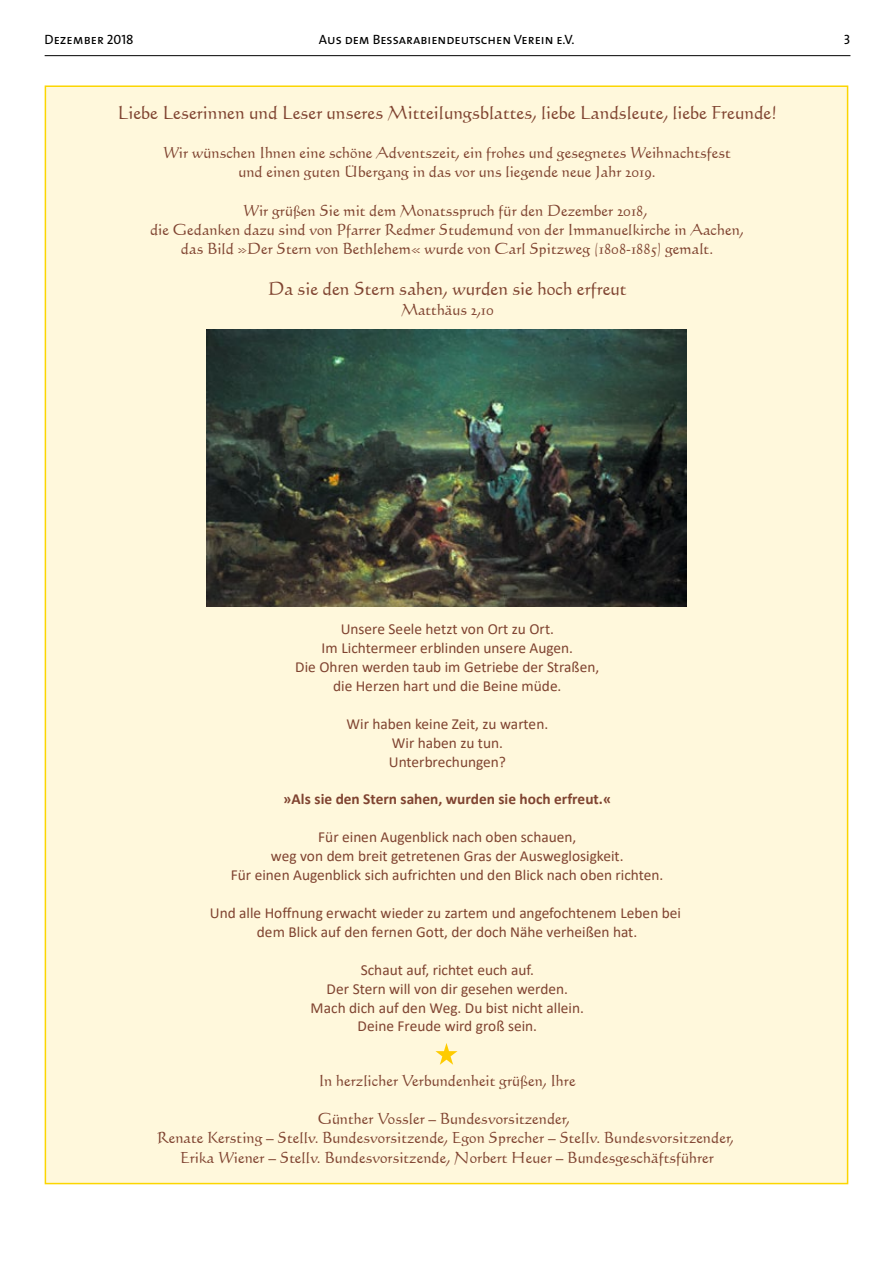
<style>
.page{position:relative;width:893px;height:1263px;background:#fff}
.page>*{position:absolute;margin:0;border:0;box-sizing:border-box;transform-origin:0 0}
.t1{font:18.15px "Calligraphic 421 BT Roman B";color:#7f4330}
.t2{font:15.3px/18.9px "Calibri";color:#7f4330;text-align:center}
.t3{font:15.3px/19.2px "Calligraphic 421 BT Roman B";color:#7f4330;text-align:center}
.t4{font:700 15.3px "Calibri";color:#7f4330}
.t5{font:13.5px "The Sans Caps";color:#000}
</style>
<div class="page">
<hr style="left:45px;top:55px;width:805px;height:1px;background:#000">
<div style="left:45px;top:85px;width:803px;height:1099px;background:#fff8dc;border:2px solid #fcd600"></div>
<svg style="left:435px;top:1043px;width:22px;height:22px"></svg>
<img style="left:207px;top:330px;width:479px;height:276px">
<p class="t5" style="left:45px;top:28px;width:91px">Dezember 2018</p>
<p class="t5" style="left:319px;top:28px;width:257px">Aus dem Bessarabiendeutschen Verein e.V.</p>
<p class="t5" style="left:844px;top:28px;width:8px">3</p>
<p class="t1" style="left:118px;top:105px;width:661px">Liebe Leserinnen und Leser unseres Mitteilungsblattes, liebe Landsleute, liebe Freunde!</p>
<p class="t3" style="left:163px;top:144px;width:569px">Wir wünschen Ihnen eine schöne Adventszeit, ein frohes und gesegnetes Weihnachtsfest und einen guten Übergang in das vor uns liegende neue Jahr 2019.</p>
<p class="t3" style="left:150px;top:202px;width:595px">Wir grüßen Sie mit dem Monatsspruch für den Dezember 2018,<br>die Gedanken dazu sind von Pfarrer Redmer Studemund von der Immanuelkirche in Aachen, das Bild »Der Stern von Bethlehem« wurde von Carl Spitzweg (1808-1885) gemalt.</p>
<p class="t1" style="left:268px;top:281px;width:360px">Da sie den Stern sahen, wurden sie hoch erfreut</p>
<p class="t3" style="left:401px;top:301px;width:94px">Matthäus 2,10</p>
<p class="t2" style="left:295px;top:621px;width:305px">Unsere Seele hetzt von Ort zu Ort.<br>Im Lichtermeer erblinden unsere Augen.<br>Die Ohren werden taub im Getriebe der Straßen, die Herzen hart und die Beine müde.</p>
<p class="t2" style="left:346px;top:715px;width:203px">Wir haben keine Zeit, zu warten.<br>Wir haben zu tun.<br>Unterbrechungen?</p>
<p class="t4" style="left:283px;top:794px;width:329px">»Als sie den Stern sahen, wurden sie hoch erfreut.«</p>
<p class="t2" style="left:231px;top:829px;width:434px">Für einen Augenblick nach oben schauen,<br>weg von dem breit getretenen Gras der Ausweglosigkeit.<br>Für einen Augenblick sich aufrichten und den Blick nach oben richten.</p>
<p class="t2" style="left:210px;top:905px;width:473px">Und alle Hoffnung erwacht wieder zu zartem und angefochtenem Leben bei dem Blick auf den fernen Gott, der doch Nähe verheißen hat.</p>
<p class="t2" style="left:311px;top:961px;width:275px">Schaut auf, richtet euch auf.<br>Der Stern will von dir gesehen werden.<br>Mach dich auf den Weg. Du bist nicht allein.<br>Deine Freude wird groß sein.</p>
<p class="t3" style="left:319px;top:1071px;width:259px">In herzlicher Verbundenheit grüßen, Ihre</p>
<p class="t3" style="left:157px;top:1110px;width:579px">Günther Vossler – Bundesvorsitzender,<br>Renate Kersting – Stellv. Bundesvorsitzende, Egon Sprecher – Stellv. Bundesvorsitzender,<br>Erika Wiener – Stellv. Bundesvorsitzende, Norbert Heuer – Bundesgeschäftsführer</p>
</div>
